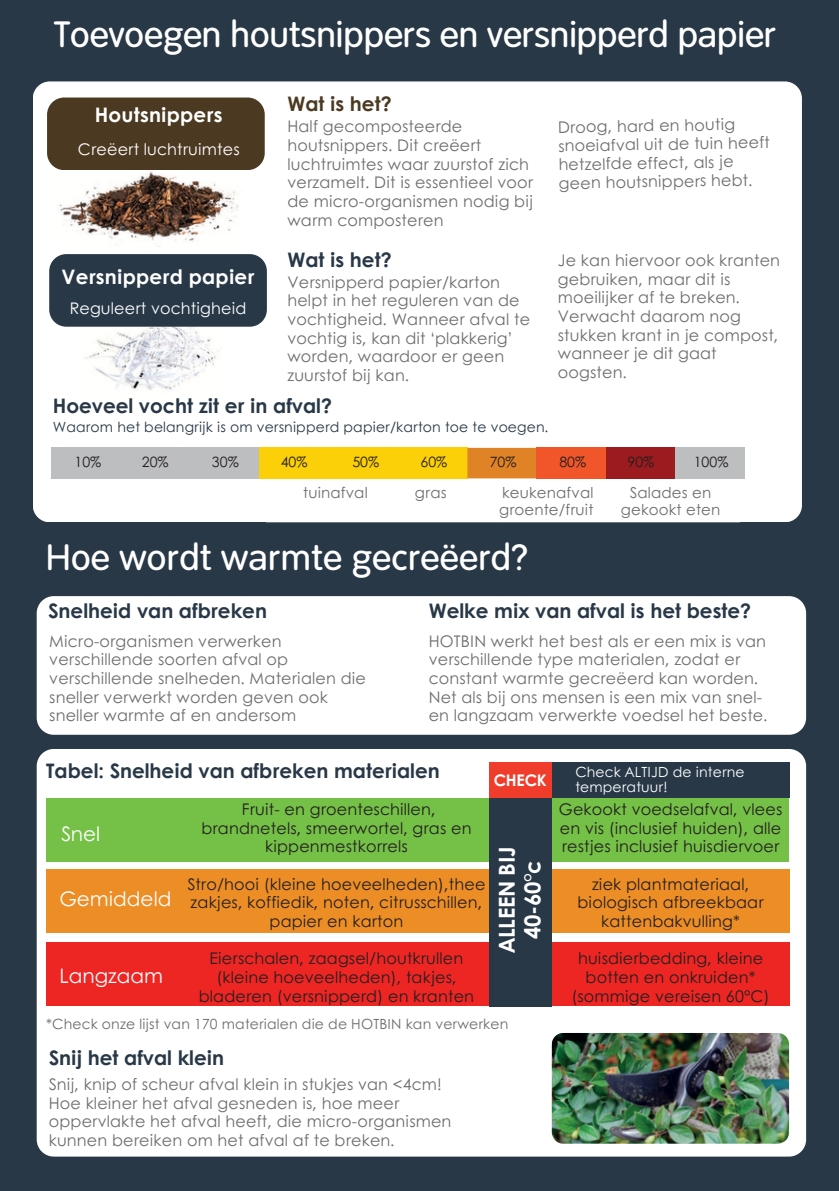
<style>
.page{position:relative;width:839px;height:1191px;background:#fff}
.page>*{position:absolute;margin:0;border:0;box-sizing:border-box;transform-origin:0 0}
.t1{font:36px "Tate";color:#fff}
.t2{font:700 22px "Century Gothic";letter-spacing:-.015em;color:#fff}
.t3{font:700 20px "Century Gothic";color:#283847}
.t4{font:700 20px "Century Gothic";letter-spacing:.01em;color:#fff}
.t5{font:20px "Century Gothic";color:#fff}
.t6{font:700 20px "Century Gothic";color:#4c3922}
.t7{font:16px/18.6px "Century Gothic";letter-spacing:.01em;color:#6d6e70}
.t8{font:16px/18.6px "Century Gothic";letter-spacing:.01em;color:#231f20;text-align:center}
.t9{font:16px "Century Gothic";letter-spacing:.01em;color:#fff}
.t10{font:700 16px "Century Gothic";letter-spacing:-.015em;color:#fff}
.t11{font:15px/17.6px "Century Gothic";letter-spacing:.01em;color:#6d6e70}
.t12{font:14.2px "Century Gothic";color:#231f20}
.t13{font:14px "Century Gothic";letter-spacing:.01em;color:#283847}
.t14{font:14px "Century Gothic";letter-spacing:.01em;color:#6d6e70}
.t15{font:14px/15.2px "Century Gothic";letter-spacing:.01em;color:#fff}
</style>
<div class="page">
<div style="left:0;top:0;width:838px;height:1191px;background:#283847"></div>
<div style="left:33px;top:81px;width:768px;height:441px;background:#fff;border-radius:17px"></div>
<img style="left:85px;top:327px;width:134px;height:64px">
<div style="left:49px;top:254px;width:218px;height:73px;background:#283847;border-radius:17px"></div>
<img style="left:54px;top:167px;width:184px;height:80px">
<div style="left:47px;top:98px;width:218px;height:72px;background:#4c3922;border-radius:17px"></div>
<div style="left:37px;top:749px;width:769px;height:408px;background:#fff;border-radius:17px"></div>
<div style="left:37px;top:596px;width:769px;height:139px;background:#fff;border-radius:17px"></div>
<div style="left:169px;top:942px;width:620px;height:64px;background:#ed2624"></div>
<div style="left:168px;top:869px;width:621px;height:64px;background:#ec8d26"></div>
<div style="left:165px;top:798px;width:624px;height:64px;background:#75c047"></div>
<div style="left:47px;top:798px;width:124px;height:64px;background:#75c047"></div>
<div style="left:47px;top:869px;width:124px;height:64px;background:#ec8d26"></div>
<div style="left:47px;top:942px;width:124px;height:64px;background:#ed2624"></div>
<div style="left:490px;top:798px;width:62px;height:209px;background:#283847"></div>
<div style="left:490px;top:762px;width:299px;height:36px;background:#283847"></div>
<div style="left:490px;top:762px;width:62px;height:36px;background:#ef3c2b"></div>
<svg style="left:51px;top:447px;width:694px;height:32px"></svg>
<div style="left:51px;top:448px;width:208px;height:30px;background:#bcbec0"></div>
<div style="left:259px;top:448px;width:70px;height:30px;background:#fbd008"></div>
<div style="left:329px;top:448px;width:69px;height:30px;background:#fbd008"></div>
<div style="left:398px;top:448px;width:69px;height:30px;background:#fbd008"></div>
<div style="left:467px;top:448px;width:70px;height:30px;background:#e08226"></div>
<div style="left:537px;top:448px;width:69px;height:30px;background:#f1562a"></div>
<div style="left:606px;top:448px;width:69px;height:30px;background:#9c1b1f"></div>
<div style="left:675px;top:448px;width:70px;height:30px;background:#bcbec0"></div>
<img style="left:551px;top:1033px;width:238px;height:111px">
<h1 class="t1" style="left:54px;top:13px;width:723px">Toevoegen houtsnippers en versnipperd papier</h1>
<h5 class="t4" style="left:95px;top:100px;width:129px">Houtsnippers</h5>
<h5 class="t9" style="left:78px;top:137px;width:163px">Creëert luchtruimtes</h5>
<h3 class="t4" style="left:62px;top:262px;width:194px">Versnipperd papier</h3>
<p class="t9" style="left:70px;top:296px;width:178px">Reguleert vochtigheid</p>
<h5 class="t6" style="left:287px;top:89px;width:106px">Wat is het?</h5>
<h2 class="t7" style="left:287px;top:116px;width:247px">Half gecomposteerde houtsnippers. Dit creëert luchtruimtes waar zuurstof zich verzamelt. Dit is essentieel voor de micro-organismen nodig bij warm composteren</h2>
<p class="t3" style="left:287px;top:244px;width:106px">Wat is het?</p>
<h5 class="t7" style="left:287px;top:272px;width:244px">Versnipperd papier/karton helpt in het reguleren van de vochtigheid. Wanneer afval te vochtig is, kan dit ‘plakkerig’ worden, waardoor er geen zuurstof bij kan.</h5>
<h5 class="t3" style="left:53px;top:391px;width:281px">Hoeveel vocht zit er in afval?</h5>
<p class="t13" style="left:53px;top:417px;width:497px">Waarom het belangrijk is om versnipperd papier/karton toe te voegen.</p>
<p class="t7" style="left:557px;top:117px;width:213px;rotate:-1deg">Droog, hard en houtig snoeiafval uit de tuin heeft hetzelfde effect, als je geen houtsnippers hebt.</p>
<p class="t7" style="left:558px;top:250px;width:224px">Je kan hiervoor ook kranten gebruiken, maar dit is moeilijker af te breken.<br>Verwacht daarom nog stukken krant in je compost, wanneer je dit gaat oogsten.</p>
<p class="t12" style="left:74px;top:451px;width:28px">10%</p>
<h2 class="t12" style="left:142px;top:451px;width:28px">20%</h2>
<h5 class="t12" style="left:212px;top:451px;width:28px">30%</h5>
<h2 class="t12" style="left:281px;top:451px;width:28px">40%</h2>
<h5 class="t12" style="left:352px;top:451px;width:28px">50%</h5>
<h2 class="t12" style="left:420px;top:451px;width:28px">60%</h2>
<h4 class="t12" style="left:489px;top:451px;width:28px">70%</h4>
<p class="t12" style="left:559px;top:451px;width:28px">80%</p>
<h5 class="t12" style="left:627px;top:451px;width:28px">90%</h5>
<h5 class="t12" style="left:693px;top:451px;width:36px">100%</h5>
<h5 class="t11" style="left:303px;top:483px;width:66px">tuinafval</h5>
<h5 class="t11" style="left:415px;top:483px;width:33px">gras</h5>
<h5 class="t11" style="left:499px;top:483px;width:96px">keukenafval groente/fruit</h5>
<h3 class="t11" style="left:620px;top:483px;width:101px;text-align:center">Salades en gekookt eten</h3>
<h5 class="t1" style="left:46px;top:537px;width:483px">Hoe wordt warmte gecreëerd?</h5>
<p class="t3" style="left:48px;top:595px;width:220px">Snelheid van afbreken</p>
<h2 class="t7" style="left:49px;top:631px;width:318px">Micro-organismen verwerken verschillende soorten afval op verschillende snelheden. Materialen die sneller verwerkt worden geven ook sneller warmte af en andersom</h2>
<p class="t3" style="left:428px;top:595px;width:324px">Welke mix van afval is het beste?</p>
<h5 class="t7" style="left:428px;top:631px;width:340px">HOTBIN werkt het best als er een mix is van verschillende type materialen, zodat er constant warmte gecreëerd kan worden.<br>Net als bij ons mensen is een mix van snel&shy;en langzaam verwerkte voedsel het beste.</h5>
<p class="t3" style="left:46px;top:755px;width:395px">Tabel: Snelheid van afbreken materialen</p>
<h5 class="t5" style="left:61px;top:819px;width:41px">Snel</h5>
<p class="t5" style="left:59px;top:883px;width:113px">Gemiddeld</p>
<h2 class="t5" style="left:59px;top:960px;width:105px">Langzaam</h2>
<h2 class="t8" style="left:201px;top:799px;width:271px">Fruit- en groenteschillen, brandnetels, smeerwortel, gras en kippenmestkorrels</h2>
<h5 class="t8" style="left:187px;top:874px;width:299px">Stro/hooi (kleine hoeveelheden),thee zakjes, koffiedik, noten, citrusschillen, papier en karton</h5>
<h5 class="t8" style="left:199px;top:948px;width:277px">Eierschalen, zaagsel/houtkrullen (kleine hoeveelheden), takjes, bladeren (versnipperd) en kranten</h5>
<p class="t10" style="left:493px;top:768px;width:54px">CHECK</p>
<h2 class="t2" style="left:490px;top:953px;width:108px;rotate:-90deg">ALLEEN BIJ</h2>
<h3 class="t2" style="left:515px;top:939px;width:80px;rotate:-90deg">40-60°c</h3>
<h5 class="t14" style="left:46px;top:1013px;width:463px">*Check onze lijst van 170 materialen die de HOTBIN kan verwerken</h5>
<p class="t3" style="left:49px;top:1043px;width:177px">Snij het afval klein</p>
<p class="t7" style="left:49px;top:1074px;width:404px">Snij, knip of scheur afval klein in stukjes van &lt;4cm!<br>Hoe kleiner het afval gesneden is, hoe meer oppervlakte het afval heeft, die micro-organismen kunnen bereiken om het afval af te breken.</p>
<h2 class="t15" style="left:575px;top:764px;width:171px">Check ALTIJD de interne temperatuur!</h2>
<p class="t8" style="left:559px;top:799px;width:225px;text-align:justify">Gekookt voedselafval, vlees en vis (inclusief huiden), alle restjes inclusief huisdiervoer</p>
<p class="t8" style="left:577px;top:874px;width:188px">ziek plantmateriaal, biologisch afbreekbaar kattenbakvulling*</p>
<p class="t8" style="left:571px;top:948px;width:200px">huisdierbedding, kleine botten en onkruiden* (sommige vereisen 60°C)</p>
</div>
